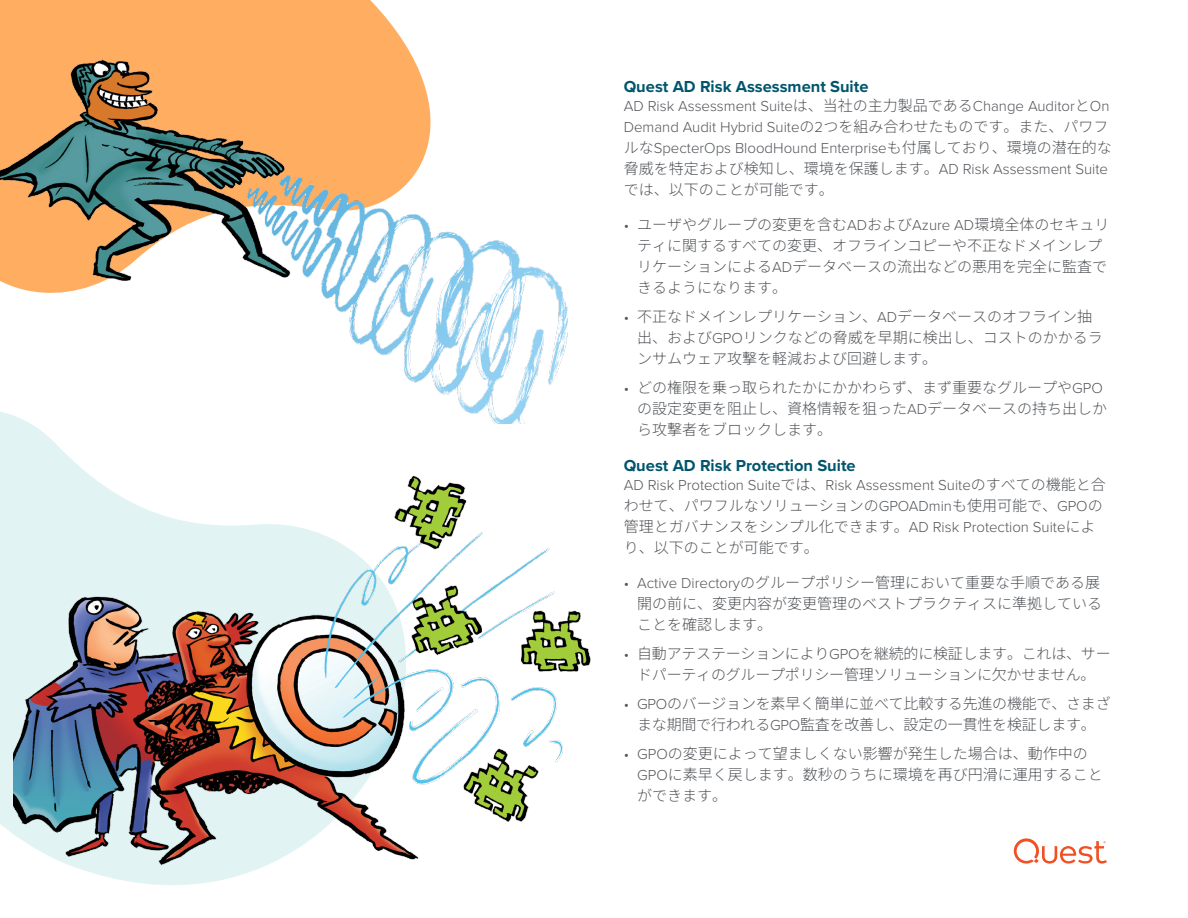
<style>
.page{position:relative;width:1188px;height:918px;background:#fff}
.page>*{position:absolute;margin:0;border:0;box-sizing:border-box;transform-origin:0 0}
.Section_Heading_2{font:700 16.5px "Proxima Nova";color:#00556c}
.t1{font:300 15px/21px "Noto Sans JP";color:#53565a}
.Body{font:300 15px/21px "Proxima Nova";color:#53565a}
.s1{font-family:"Noto Sans JP"}
.s2{font-family:"Proxima Nova"}
</style>
<div class="page">
<svg style="left:1014px;top:838px;width:93px;height:26px"></svg>
<div style="left:0;top:0;width:386px;height:18px;background:#ffad61"></div>
<img style="left:0;top:18px;width:568px;height:406px">
<svg style="left:0;top:374px;width:415px;height:460px"></svg>
<img style="left:13px;top:452px;width:578px;height:433px">
<p class="Section_Heading_2" style="left:624px;top:74px;width:246px">Quest AD Risk Assessment Suite</p>
<p class="Body" style="left:624px;top:95px;width:490px">AD Risk Assessment Suite<span class="s1">は、当社の主力製品である</span>Change Auditor<span class="s1">と</span>On Demand Audit Hybrid Suite<span class="s1">の</span>2<span class="s1">つを組み合わせたものです。また、パワフルな</span>SpecterOps BloodHound Enterprise<span class="s1">も付属しており、環境の潜在的な脅威を特定および検知し、環境を保護します。</span>AD Risk Assessment Suite<span class="s1">では、以下のことが可能です。</span></p>
<p class="t1" style="left:637px;top:214px;width:474px;text-indent:-14px"><span class="s2">•</span> ユーザやグループの変更を含む<span class="s2">AD</span>および<span class="s2">Azure AD</span>環境全体のセキュリティに関するすべての変更、オフラインコピーや不正なドメインレプリケーションによる<span class="s2">AD</span>データベースの流出などの悪用を完全に監査できるようになります。</p>
<p class="t1" style="left:637px;top:306px;width:467px;text-indent:-14px"><span class="s2">•</span> 不正なドメインレプリケーション、<span class="s2">AD</span>データベースのオフライン抽出、および<span class="s2">GPO</span>リンクなどの脅威を早期に検出し、コストのかかるランサムウェア攻撃を軽減および回避します。</p>
<p class="t1" style="left:637px;top:377px;width:472px;text-indent:-14px"><span class="s2">•</span> どの権限を乗っ取られたかにかかわらず、まず重要なグループや<span class="s2">GPO</span>の設定変更を阻止し、資格情報を狙った<span class="s2">AD</span>データベースの持ち出しから攻撃者をブロックします。</p>
<p class="Section_Heading_2" style="left:624px;top:453px;width:234px">Quest AD Risk Protection Suite</p>
<p class="Body" style="left:624px;top:474px;width:484px">AD Risk Protection Suite<span class="s1">では、</span>Risk Assessment Suite<span class="s1">のすべての機能と合わせて、パワフルなソリューションの</span>GPOADmin<span class="s1">も使用可能で、</span>GPO<span class="s1">の管理とガバナンスをシンプル化できます。</span>AD Risk Protection Suite<span class="s1">により、以下のことが可能です。</span></p>
<p class="t1" style="left:637px;top:572px;width:466px;text-indent:-14px"><span class="s2">• Active Directory</span>のグループポリシー管理において重要な手順である展開の前に、変更内容が変更管理のベストプラクティスに準拠していることを確認します。</p>
<p class="t1" style="left:624px;top:643px;width:488px;text-align:center"><span class="s2">•</span> 自動アテステーションにより<span class="s2">GPO</span>を継続的に検証します。これは、サードパーティのグループポリシー管理ソリューションに欠かせません。</p>
<p class="t1" style="left:624px;top:693px;width:488px;text-align:center"><span class="s2">• GPO</span>のバージョンを素早く簡単に並べて比較する先進の機能で、さまざまな期間で行われる<span class="s2">GPO</span>監査を改善し、設定の一貫性を検証します。</p>
<p class="t1" style="left:637px;top:743px;width:467px;text-indent:-14px"><span class="s2">• GPO</span>の変更によって望ましくない影響が発生した場合は、動作中の<br><span class="s2">GPO</span>に素早く戻します。数秒のうちに環境を再び円滑に運用することができます。</p>
</div>
